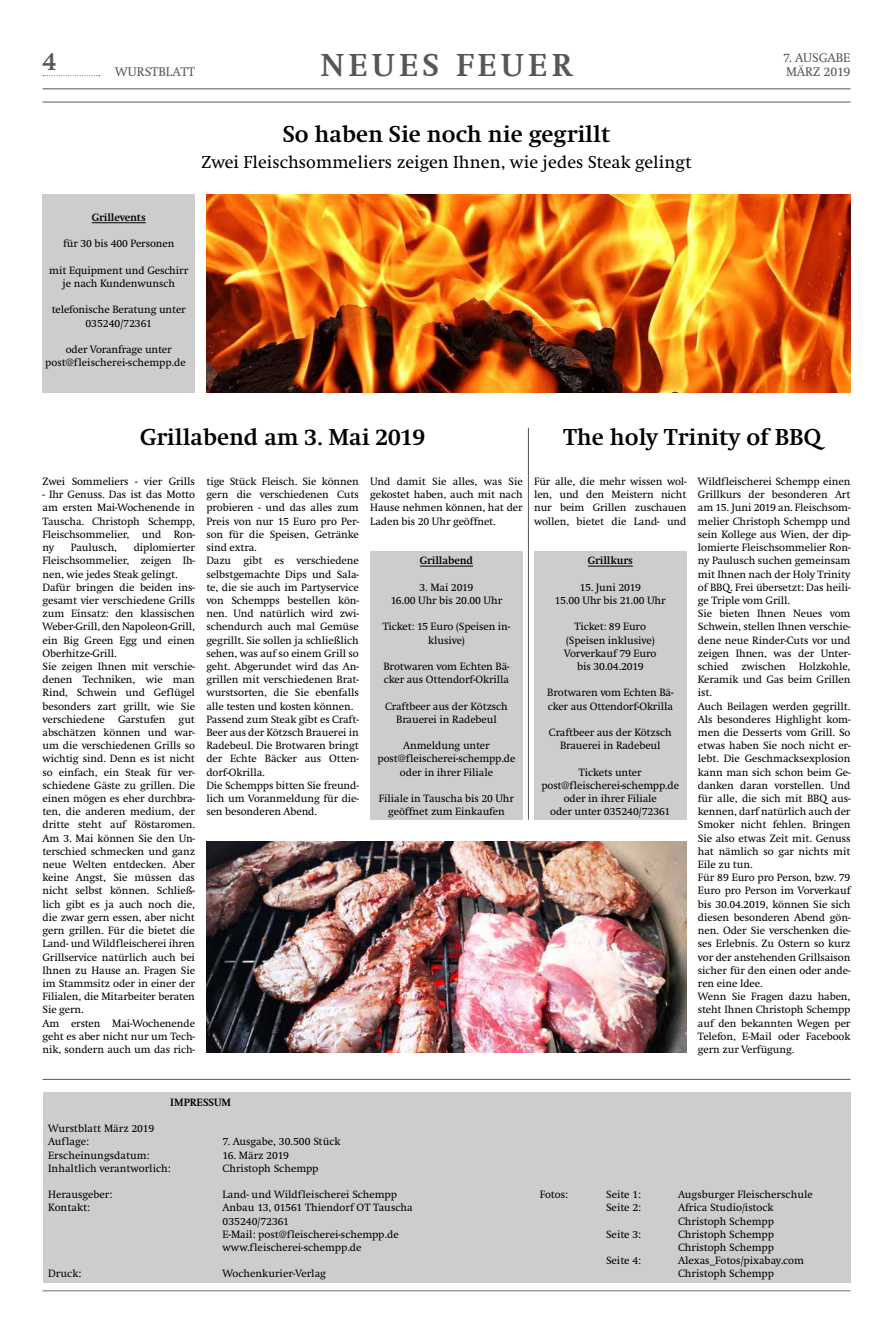
<style>
.page{position:relative;width:893px;height:1333px;background:#fff}
.page>*{position:absolute;margin:0;border:0;box-sizing:border-box;transform-origin:0 0}
.t1{font:700 33px "Swift EF";letter-spacing:.13em;color:#575756}
.t2{font:700 26px "Swift EF";color:#575756}
.t3{font:700 24px "Swift EF";color:#000}
.t4{font:18px "Swift EF";color:#000}
.t5{font:13px "Swift EF";color:#575756}
.t6{font:11px/13.2px "Swift EF";letter-spacing:-.01em;color:#000;text-align:center}
.t7{font:700 11px "Swift EF";letter-spacing:-.01em;color:#000}
</style>
<div class="page">
<div style="left:43px;top:1092px;width:807px;height:191px;background:#cdcdcd"></div>
<svg style="left:43px;top:75px;width:57px;height:1px"></svg>
<hr style="left:43px;top:88px;width:807px;height:1px;background:#575756">
<hr style="left:43px;top:102px;width:807px;height:1px;background:#575756">
<hr style="left:43px;top:1290px;width:807px;height:1px;background:#3c3c3b">
<hr style="left:43px;top:1078px;width:807px;height:1px;background:#575756">
<img style="left:206px;top:194px;width:644px;height:198px">
<img style="left:206px;top:841px;width:481px;height:211px">
<div style="left:370px;top:551px;width:153px;height:268px;background:#cdcdcd"></div>
<div style="left:534px;top:551px;width:153px;height:268px;background:#cdcdcd"></div>
<hr style="left:420px;top:566px;width:53px;height:1px;background:#000">
<hr style="left:588px;top:566px;width:45px;height:1px;background:#000">
<hr style="left:528px;top:428px;width:1px;height:391px;background:#575756">
<div style="left:43px;top:194px;width:152px;height:198px;background:#cdcdcd"></div>
<hr style="left:92px;top:222px;width:54px;height:1px;background:#000">
<h2 class="t2" style="left:42px;top:48px;width:15px">4</h2>
<h1 class="t1" style="left:321px;top:47px;width:253px">NEUES FEUER</h1>
<p class="t5" style="left:783px;top:51px;width:69px">7. AUSGABE</p>
<p class="t5" style="left:115px;top:64px;width:81px">WURSTBLATT</p>
<p class="t5" style="left:786px;top:64px;width:66px">MÄRZ 2019</p>
<h3 class="t3" style="left:283px;top:121px;width:329px">So haben Sie noch nie gegrillt</h3>
<h3 class="t4" style="left:201px;top:152px;width:492px">Zwei Fleischsommeliers zeigen Ihnen, wie jedes Steak gelingt</h3>
<p class="t7" style="left:92px;top:211px;width:56px">Grillevents</p>
<p class="t6" style="left:63px;top:237px;width:113px">für 30 bis 400 Personen</p>
<p class="t6" style="left:49px;top:264px;width:140px">mit Equipment und Geschirr je nach Kundenwunsch</p>
<p class="t6" style="left:52px;top:303px;width:136px">telefonische Beratung unter<br>035240/72361</p>
<p class="t6" style="left:45px;top:343px;width:142px">oder Voranfrage unter post@fleischerei-schempp.de</p>
<h3 class="t3" style="left:140px;top:424px;width:287px">Grillabend am 3. Mai 2019</h3>
<h3 class="t3" style="left:564px;top:424px;width:259px">The holy Trinity of BBQ</h3>
<p class="t6" style="left:43px;top:475px;width:154px">Zwei Sommeliers - vier Grills</p>
<p class="t6" style="left:43px;top:488px;width:154px;text-align:justify">- Ihr Genuss. Das ist das Motto am ersten Mai-Wochenende in Tauscha. Christoph Schempp, Fleischsommelier, und Ron&shy;ny</p>
<p class="t6" style="left:206px;top:475px;width:154px;text-align:left">tige Stück Fleisch. Sie können gern die verschiedenen Cuts probieren - und das alles zum<br>Preis von nur 15 Euro pro Per&shy;son für die Speisen, Getränke sind extra.<br>Dazu gibt es verschiedene selbstgemachte Dips und Sala&shy;te, die sie auch im Partyservice von Schempps bestellen kön&shy;nen. Und natürlich wird zwi&shy;schendurch auch mal Gemüse gegrillt. Sie sollen ja schließlich sehen, was auf so einem Grill so geht. Abgerundet wird das An&shy;grillen mit verschiedenen Brat&shy;wurstsorten, die Sie ebenfalls alle testen und kosten können.<br>Passend zum Steak gibt es Craft-<br>Beer aus der Kötzsch Brauerei in<br>Radebeul. Die Brotwaren bringt der Echte Bäcker aus Otten&shy;dorf-Okrilla.<br>Die Schempps bitten Sie freund&shy;lich um Voranmeldung für die&shy;sen besonderen Abend.</p>
<p class="t6" style="left:370px;top:475px;width:154px;text-align:justify">Und damit Sie alles, was Sie gekostet haben, auch mit nach Hause nehmen können, hat der Laden bis 20 Uhr geöffnet.</p>
<p class="t6" style="left:534px;top:475px;width:154px;text-align:justify">Für alle, die mehr wissen wol&shy;len, und den Meistern nicht nur beim Grillen zuschauen wollen, bietet die Land- und</p>
<p class="t6" style="left:698px;top:475px;width:154px;text-align:left">Wildfleischerei Schempp einen<br>Grillkurs der besonderen Art am 15. Juni 2019 an. Fleischsom&shy;melier Christoph Schempp und sein Kollege aus Wien, der dip&shy;lomierte Fleischsommelier Ron&shy;ny Paulusch suchen gemeinsam mit Ihnen nach der Holy Trinity of BBQ. Frei übersetzt: Das heili&shy;ge Triple vom Grill.<br>Sie bieten Ihnen Neues vom<br>Schwein, stellen Ihnen verschie&shy;dene neue Rinder-Cuts vor und zeigen Ihnen, was der Unter&shy;schied zwischen Holzkohle,<br>Keramik und Gas beim Grillen ist.<br>Auch Beilagen werden gegrillt.<br>Als besonderes Highlight kom&shy;men die Desserts vom Grill. So etwas haben Sie noch nicht er&shy;lebt. Die Geschmacksexplosion kann man sich schon beim Ge&shy;danken daran vorstellen. Und für alle, die sich mit BBQ aus&shy;kennen, darf natürlich auch der<br>Smoker nicht fehlen. Bringen<br>Sie also etwas Zeit mit. Genuss hat nämlich so gar nichts mit<br>Eile zu tun.<br>Für 89 Euro pro Person, bzw. 79<br>Euro pro Person im Vorverkauf bis 30.04.2019, können Sie sich diesen besonderen Abend gön&shy;nen. Oder Sie verschenken die&shy;ses Erlebnis. Zu Ostern so kurz vor der anstehenden Grillsaison sicher für den einen oder ande&shy;ren eine Idee.<br>Wenn Sie Fragen dazu haben, steht Ihnen Christoph Schempp auf den bekannten Wegen per<br>Telefon, E-Mail oder Facebook gern zur Verfügung.</p>
<p class="t6" style="left:43px;top:541px;width:154px;text-align:left;text-indent:91px">diplomierter<br>Fleischsommelier, zeigen Ih&shy;nen, wie jedes Steak gelingt.<br>Dafür bringen die beiden ins&shy;gesamt vier verschiedene Grills zum Einsatz: den klassischen<br>Weber-Grill, den Napoleon-Grill, ein Big Green Egg und einen<br>Oberhitze-Grill.<br>Sie zeigen Ihnen mit verschie&shy;denen Techniken, wie man<br>Rind, Schwein und Geflügel besonders zart grillt, wie Sie verschiedene Garstufen gut abschätzen können und war&shy;um die verschiedenen Grills so wichtig sind. Denn es ist nicht so einfach, ein Steak für ver&shy;schiedene Gäste zu grillen. Die einen mögen es eher durchbra&shy;ten, die anderen medium, der dritte steht auf Röstaromen.<br>Am 3. Mai können Sie den Un&shy;terschied schmecken und ganz neue Welten entdecken. Aber keine Angst, Sie müssen das nicht selbst können. Schließ&shy;lich gibt es ja auch noch die, die zwar gern essen, aber nicht gern grillen. Für die bietet die<br>Land- und Wildfleischerei ihren<br>Grillservice natürlich auch bei<br>Ihnen zu Hause an. Fragen Sie im Stammsitz oder in einer der<br>Filialen, die Mitarbeiter beraten<br>Sie gern.<br>Am ersten Mai-Wochenende geht es aber nicht nur um Tech&shy;nik, sondern auch um das rich-</p>
<p class="t6" style="left:71px;top:541px;width:48px">Paulusch,</p>
<p class="t7" style="left:420px;top:554px;width:55px">Grillabend</p>
<p class="t6" style="left:391px;top:580px;width:113px">3. Mai 2019<br>16.00 Uhr bis 20.00 Uhr</p>
<p class="t6" style="left:383px;top:620px;width:129px">Ticket: 15 Euro (Speisen in&shy;klusive)</p>
<p class="t6" style="left:383px;top:660px;width:128px;text-align:left">Brotwaren vom Echten Bä&shy;cker aus Ottendorf-Okrilla</p>
<p class="t6" style="left:385px;top:699px;width:124px">Craftbeer aus der Kötzsch<br>Brauerei in Radebeul</p>
<p class="t6" style="left:378px;top:739px;width:139px">Anmeldung unter post@fleischerei-schempp.de oder in ihrer Filiale</p>
<p class="t6" style="left:379px;top:792px;width:137px">Filiale in Tauscha bis 20 Uhr geöffnet zum Einkaufen</p>
<p class="t7" style="left:588px;top:554px;width:46px">Grillkurs</p>
<p class="t6" style="left:555px;top:580px;width:112px">15. Juni 2019<br>15.00 Uhr bis 21.00 Uhr</p>
<p class="t6" style="left:564px;top:620px;width:94px">Ticket: 89 Euro (Speisen inklusive)<br>Vorverkauf 79 Euro bis 30.04.2019</p>
<p class="t6" style="left:547px;top:686px;width:128px;text-align:left">Brotwaren vom Echten Bä&shy;cker aus Ottendorf-Okrilla</p>
<p class="t6" style="left:549px;top:726px;width:124px">Craftbeer aus der Kötzsch<br>Brauerei in Radebeul</p>
<p class="t6" style="left:541px;top:765px;width:139px">Tickets unter post@fleischerei-schempp.de oder in ihrer Filiale<br>oder unter 035240/72361</p>
<p class="t6" style="left:48px;top:1122px;width:108px;text-align:left">Wurstblatt März 2019<br>Auflage:</p>
<p class="t7" style="left:170px;top:1096px;width:62px">IMPRESSUM</p>
<p class="t6" style="left:223px;top:1135px;width:120px">7. Ausgabe, 30.500 Stück</p>
<p class="t6" style="left:48px;top:1148px;width:103px">Erscheinungsdatum:</p>
<p class="t6" style="left:223px;top:1148px;width:68px">16. März 2019</p>
<p class="t6" style="left:48px;top:1161px;width:124px">Inhaltlich verantworlich:</p>
<p class="t6" style="left:223px;top:1161px;width:97px">Christoph Schempp</p>
<p class="t6" style="left:48px;top:1188px;width:66px">Herausgeber:</p>
<p class="t6" style="left:223px;top:1188px;width:176px">Land- und Wildfleischerei Schempp</p>
<p class="t6" style="left:48px;top:1201px;width:43px">Kontakt:</p>
<p class="t6" style="left:223px;top:1201px;width:192px;text-align:left">Anbau 13, 01561 Thiendorf OT Tauscha<br>035240/72361<br>E-Mail: post@fleischerei-schempp.de www.fleischerei-schempp.de</p>
<p class="t6" style="left:48px;top:1267px;width:35px">Druck:</p>
<p class="t6" style="left:223px;top:1267px;width:105px">Wochenkurier-Verlag</p>
<p class="t6" style="left:540px;top:1188px;width:30px">Fotos:</p>
<p class="t6" style="left:606px;top:1188px;width:36px">Seite 1:</p>
<p class="t6" style="left:678px;top:1188px;width:136px">Augsburger Fleischerschule</p>
<p class="t6" style="left:606px;top:1201px;width:36px">Seite 2:</p>
<p class="t6" style="left:678px;top:1201px;width:97px;text-align:left">Africa Studio/istock<br>Christoph Schempp</p>
<p class="t6" style="left:606px;top:1227px;width:36px">Seite 3:</p>
<p class="t6" style="left:678px;top:1227px;width:97px;text-align:left">Christoph Schempp<br>Christoph Schempp</p>
<p class="t6" style="left:606px;top:1254px;width:36px">Seite 4:</p>
<p class="t6" style="left:678px;top:1254px;width:128px;text-align:left">Alexas_Fotos/pixabay.com<br>Christoph Schempp</p>
</div>
